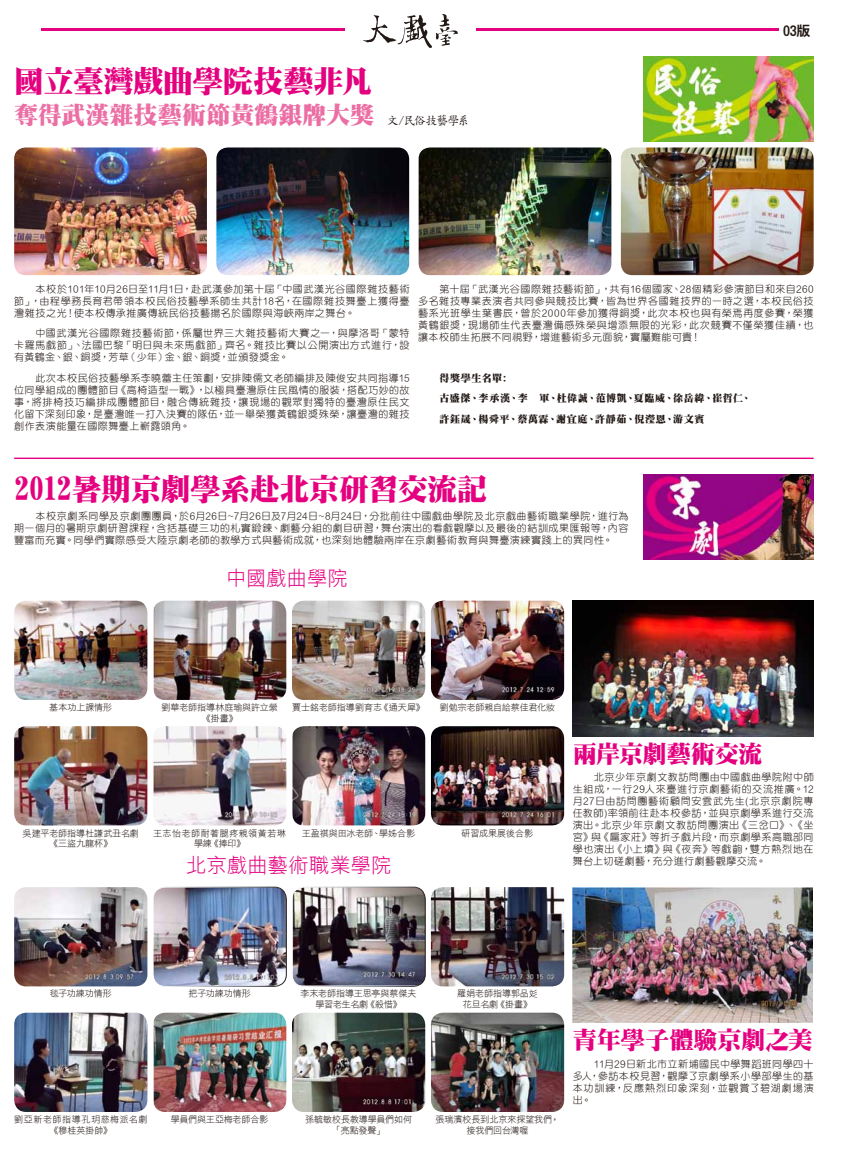
<style>
.page{position:relative;width:842px;height:1163px;background:#fff}
.page>*{position:absolute;margin:0;border:0;box-sizing:border-box;transform-origin:0 0}
.t1{font:30px "DF Ming UB HK BF";letter-spacing:-.005em;color:#e4007f}
.t2{font:24px "DF Ming UB HK BF";letter-spacing:-.01em;color:#e4007f}
.t3{font:24px "DF Ming UB HK BF";color:#eb6ea5}
.t4{font:20px "DF Hei Lt HK BF";letter-spacing:.02em;color:#e4007f}
.t5{font:14px "DFN Hei XB HK BF";color:#221815}
.t6{font:12px "DF Kai Shu Md HK BF";letter-spacing:-.105em;color:#221815}
.t7{font:10px/12px "DF Yuan Lt HKP BF";letter-spacing:.055em;color:#221815;text-align:justify}
.t8{font:10px/20.5px "DF Ming UB HK BF";letter-spacing:.06em;color:#221815}
.t9{font:9px/10.8px "DF Hei Lt HK BF";letter-spacing:-.005em;color:#221815;text-align:center}
.t10{font:9px/10.8px "DF Hei Lt HK BF";letter-spacing:.05em;color:#221815;text-align:center}
.t11{font:9px/10.8px "DF Hei Lt HK BF";letter-spacing:.06em;color:#221815;text-align:center}
.s1{font-family:"Microsoft Jheng Hei"}
</style>
<div class="page">
<hr style="left:42px;top:28px;width:737px;height:3px;background:#e4007f">
<div style="left:345px;top:9px;width:131px;height:44px;background:#fff"></div>
<svg style="left:363px;top:14px;width:95px;height:34px"></svg>
<img style="left:621px;top:147px;width:193px;height:128px">
<img style="left:14px;top:147px;width:193px;height:128px">
<img style="left:216px;top:147px;width:193px;height:128px">
<img style="left:419px;top:147px;width:192px;height:128px">
<img style="left:573px;top:887px;width:239px;height:135px">
<img style="left:573px;top:600px;width:240px;height:136px">
<img style="left:14px;top:1012px;width:133px;height:99px">
<img style="left:153px;top:1012px;width:133px;height:99px">
<img style="left:431px;top:1012px;width:133px;height:99px">
<img style="left:292px;top:1012px;width:133px;height:99px">
<img style="left:14px;top:887px;width:133px;height:99px">
<img style="left:431px;top:887px;width:133px;height:99px">
<img style="left:155px;top:887px;width:131px;height:99px">
<div style="left:153px;top:886px;width:133px;height:100px;border:1px solid #fff;border-radius:12px"></div>
<img style="left:294px;top:887px;width:131px;height:98px">
<div style="left:292px;top:886px;width:133px;height:100px;border:1px solid #fff;border-radius:12px"></div>
<img style="left:14px;top:600px;width:133px;height:99px">
<img style="left:153px;top:600px;width:133px;height:99px">
<img style="left:431px;top:600px;width:133px;height:99px">
<img style="left:292px;top:600px;width:133px;height:99px">
<img style="left:14px;top:726px;width:133px;height:99px">
<img style="left:153px;top:726px;width:133px;height:99px">
<img style="left:431px;top:726px;width:133px;height:99px">
<img style="left:292px;top:726px;width:133px;height:99px">
<img style="left:643px;top:57px;width:171px;height:85px">
<img style="left:643px;top:474px;width:171px;height:85px">
<hr style="left:14px;top:457px;width:800px;height:2px;background:#e4007f">
<p class="t1" style="left:14px;top:66px;width:359px">國立臺灣戲曲學院技藝非凡</p>
<p class="t3" style="left:14px;top:102px;width:361px">奪得武漢雜技藝術節黃鶴銀牌大獎</p>
<p class="t6" style="left:387px;top:114px;width:84px">文/民俗技藝學系</p>
<p class="t5" style="left:783px;top:24px;width:29px">03版</p>
<p class="t7" style="left:14px;top:283px;width:397px;text-indent:21px">本校於101年10月26日至11月1日，赴武漢參加第十屆「中國武漢光谷國際雜技藝術節」，由程學務長育君帶領本校民俗技藝學系師生共計18名，在國際雜技舞臺上獲得臺灣雜技之光！使本校傳承推廣傳統民俗技藝揚名於國際與海峽兩岸之舞台。</p>
<p class="t7" style="left:14px;top:327px;width:397px;text-indent:21px">中國武漢光谷國際雜技藝術節，係屬世界三大雜技藝術大賽之一，與摩洛哥「蒙特卡羅馬戲節」、法國巴黎「明日與未來馬戲節」齊名。雜技比賽以公開演出方式進行，設有黃鶴金、銀、銅獎，芳草（少年）金、銀、銅獎，並頒發獎金。</p>
<p class="t7" style="left:14px;top:372px;width:397px;text-indent:21px">此次本校民俗技藝學系李曉蕾主任策劃，安排陳儒文老師編排及陳俊安共同指導15位同學組成的團體節目《高椅造型—戰》，以極具臺灣原住民風情的服裝，搭配巧妙的故事，將排椅技巧編排成團體節目，融合傳統雜技，讓現場的觀眾對獨特的臺灣原住民文化留下深刻印象，是臺灣唯一打入決賽的隊伍，並一舉榮獲黃鶴銀獎殊榮，讓臺灣的雜技創作表演能量在國際舞臺上嶄露頭角。</p>
<p class="t7" style="left:418px;top:283px;width:397px;text-indent:21px">第十屆「武漢光谷國際雜技藝術節」，共有16個國家、28個精彩參演節目和來自260多名雜技專業表演者共同參與競技比賽，皆為世界各國雜技界的一時之選，本校民俗技藝系光班學生葉書辰，曾於2000年參加獲得銅獎，此次本校也與有榮焉再度參賽，榮獲黃鶴銀獎，現場師生代表臺灣備感殊榮與增添無限的光彩，此次競賽不僅榮獲佳績，也讓本校師生拓展不同視野，增進藝術多元面貌，實屬難能可貴！</p>
<p class="t8" style="left:439px;top:367px;width:313px">得獎學生名單:<br>古盛傑、李承漢、李 軍、杜偉誠、范博凱、夏臨威、徐岳緯、崔哲仁、許鈺晟、楊舜平、蔡萬霖、謝宜庭、許靜茹、倪瀅恩、游文賓</p>
<p class="t1" style="left:14px;top:474px;width:474px">2012暑期京劇學系赴北京研習交流記</p>
<p class="t7" style="left:14px;top:510px;width:616px;text-indent:21px">本校京劇系同學及京劇團團員，於6月26日~7月26日及7月24日~8月24日，分批前往中國戲曲學院及北京戲曲藝術職業學院，進行為期一個月的暑期京劇研習課程，含括基礎三功的札實鍛鍊、劇藝分組的劇目研習，舞台演出的看戲觀摩以及最後的結訓成果匯報等，內容豐富而充實。同學們實際感受大陸京劇老師的教學方式與藝術成就，也深刻地體驗兩岸在京劇藝術教育與舞臺演練實踐上的異同性。</p>
<p class="t4" style="left:226px;top:567px;width:123px">中國戲曲學院</p>
<p class="t9" style="left:49px;top:701px;width:64px">基本功上課情形</p>
<p class="t9" style="left:161px;top:701px;width:118px">劉華老師指導林庭瑜與許立縈《掛畫》</p>
<p class="t9" style="left:292px;top:701px;width:134px">賈士銘老師指導劉育志《通天犀》</p>
<p class="t9" style="left:440px;top:701px;width:117px">劉勉宗老師親自給蔡佳君化妝</p>
<p class="t9" style="left:23px;top:827px;width:118px">吳建平老師指導杜謙武丑名劇《三盜九龍杯》</p>
<p class="t11" style="left:153px;top:827px;width:135px">王志怡老師耐著腿疼親領黃若琳學練《捧印》</p>
<p class="t9" style="left:302px;top:827px;width:115px">王盈祺與田冰老師、學姊合影</p>
<p class="t9" style="left:462px;top:827px;width:73px">研習成果展後合影</p>
<p class="t4" style="left:186px;top:855px;width:207px">北京戲曲藝術職業學院</p>
<p class="t2" style="left:573px;top:741px;width:191px">兩岸京劇藝術交流</p>
<p class="t7" style="left:573px;top:771px;width:242px;text-indent:21px">北京少年京劇文教訪問團由中國戲曲學院附中師生組成，一行29人來臺進行京劇藝術的交流推廣。12月27日由訪問團藝術顧問安雲武先生(北京京劇院專任教師)率領前往赴本校參訪，並與京劇學系進行交流演出。北京少年京劇文教訪問團演出《三岔口》、《坐宮》與《扈家莊》等折子戲片段，而京劇學系高職部同學也演出《小上墳》與《夜奔》等戲齣，雙方熱烈地在舞台上切磋劇藝，充分進行劇藝觀摩交流。</p>
<p class="t9" style="left:50px;top:988px;width:64px">毯子功練功情形</p>
<p class="t9" style="left:457px;top:988px;width:82px">羅娟老師指導郭品<span class="s1">彣</span>花旦名劇《掛畫》</p>
<p class="t9" style="left:189px;top:988px;width:64px">把子功練功情形</p>
<p class="t9" style="left:301px;top:988px;width:117px">李末老師指導王思亭與蔡傑夫學習老生名劇《殺惜》</p>
<p class="t10" style="left:14px;top:1113px;width:135px">劉亞新老師指導孔玥慈梅派名劇《穆桂英掛帥》</p>
<p class="t9" style="left:171px;top:1113px;width:99px">學員們與王亞梅老師合影</p>
<p class="t9" style="left:436px;top:1113px;width:125px">張瑞濱校長到北京來探望我們，接我們回台灣喔</p>
<p class="t9" style="left:305px;top:1113px;width:108px">孫毓敏校長教導學員們如何「亮點發聲」</p>
<p class="t2" style="left:573px;top:1027px;width:241px">青年學子體驗京劇之美</p>
<p class="t7" style="left:573px;top:1058px;width:242px;text-indent:21px">11月29日新北市立新埔國民中學舞蹈班同學四十多人，參訪本校見習，觀摩了京劇學系小學部學生的基本功訓練，反應熱烈印象深刻，並觀賞了碧湖劇場演出。</p>
</div>
